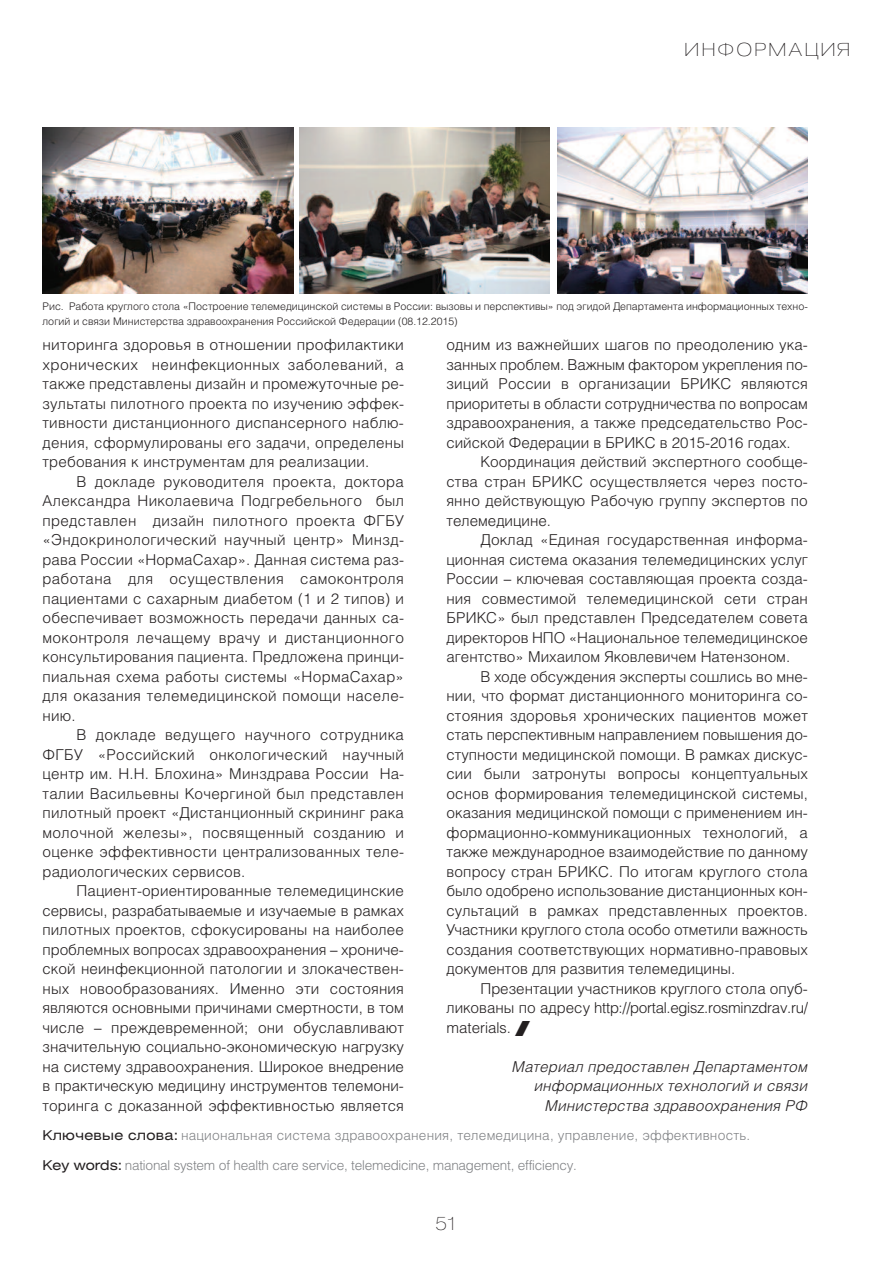
<style>
.page{position:relative;width:893px;height:1263px;background:#fff}
.page>*{position:absolute;margin:0;border:0;box-sizing:border-box;transform-origin:0 0}
.t1{font:100 18px "Helios Ext";letter-spacing:.1em;color:#231f20}
.t2{font:300 15px/19.5px "Helios";letter-spacing:.01em;color:#231f20;text-align:justify}
.t3{font:italic 300 15px/19.5px "Helios";letter-spacing:.015em;color:#231f20;text-align:right}
.t4{font:300 13.5px "Helios";letter-spacing:.015em;color:#808285}
.t5{font:300 13.5px "Helios";letter-spacing:-.015em;color:#808285}
.t6{font:300 10.5px/15px "Helios";color:#231f20}
.s1{font-family:"Helios Ext";font-weight:400;color:#231f20}
</style>
<div class="page">
<img style="left:43px;top:128px;width:250px;height:165px">
<img style="left:299px;top:128px;width:251px;height:165px">
<img style="left:557px;top:128px;width:251px;height:165px">
<p class="t1" style="left:684px;top:43px;width:168px">ИНФОРМАЦИЯ</p>
<p class="t6" style="left:43px;top:300px;width:767px">Рис. Работа круглого стола «Построение телемедицинской системы в России: вызовы и перспективы» под эгидой Департамента информационных техно&shy;логий и связи Министерства здравоохранения Российской Федерации (08.12.2015)</p>
<p class="t2" style="left:43px;top:336px;width:363px">ниторинга здоровья в отношении профилактики хронических неинфекционных заболеваний, а также представлены дизайн и промежуточные ре&shy;зультаты пилотного проекта по изучению эффек&shy;тивности дистанционного диспансерного наблю&shy;дения, сформулированы его задачи, определены требования к инструментам для реализации.</p>
<p class="t2" style="left:43px;top:473px;width:363px;text-indent:34px">В докладе руководителя проекта, доктора Александра Николаевича Подгребельного был представлен дизайн пилотного проекта ФГБУ «Эндокринологический научный центр» Минзд&shy;рава России «НормаСахар». Данная система раз&shy;работана для осуществления самоконтроля пациентами с сахарным диабетом (1 и 2 типов) и обеспечивает возможность передачи данных са&shy;моконтроля лечащему врачу и дистанционного консультирования пациента. Предложена принци&shy;пиальная схема работы системы «НормаСахар» для оказания телемедицинской помощи населе&shy;нию.</p>
<p class="t2" style="left:43px;top:726px;width:363px;text-indent:34px">В докладе ведущего научного сотрудника ФГБУ «Российский онкологический научный центр им. Н.Н. Блохина» Минздрава России На&shy;талии Васильевны Кочергиной был представлен пилотный проект «Дистанционный скрининг рака молочной железы», посвященный созданию и оценке эффективности централизованных теле&shy;радиологических сервисов.</p>
<p class="t2" style="left:42px;top:882px;width:363px;text-indent:34px">Пациент-ориентированные телемедицинские сервисы, разрабатываемые и изучаемые в рамках пилотных проектов, сфокусированы на наиболее проблемных вопросах здравоохранения – хрониче&shy;ской неинфекционной патологии и злокачествен&shy;ных новообразованиях. Именно эти состояния являются основными причинами смертности, в том числе – преждевременной; они обуславливают значительную социально-экономическую нагрузку на систему здравоохранения. Широкое внедрение в практическую медицину инструментов телемони&shy;торинга с доказанной эффективностью является</p>
<p class="t2" style="left:446px;top:336px;width:363px">одним из важнейших шагов по преодолению ука&shy;занных проблем. Важным фактором укрепления по&shy;зиций России в организации БРИКС являются приоритеты в области сотрудничества по вопросам здравоохранения, а также председательство Рос&shy;сийской Федерации в БРИКС в 2015-2016 годах.</p>
<p class="t2" style="left:446px;top:453px;width:363px;text-indent:34px">Координация действий экспертного сообще&shy;ства стран БРИКС осуществляется через посто&shy;янно действующую Рабочую группу экспертов по телемедицине.</p>
<p class="t2" style="left:446px;top:531px;width:363px;text-indent:34px">Доклад «Единая государственная информа&shy;ционная система оказания телемедицинских услуг России – ключевая составляющая проекта созда&shy;ния совместимой телемедицинской сети стран БРИКС» был представлен Председателем совета директоров НПО «Национальное телемедицинское агентство» Михаилом Яковлевичем Натензоном.</p>
<p class="t2" style="left:446px;top:668px;width:363px;text-indent:34px">В ходе обсуждения эксперты сошлись во мне&shy;нии, что формат дистанционного мониторинга со&shy;стояния здоровья хронических пациентов может стать перспективным направлением повышения до&shy;ступности медицинской помощи. В рамках дискус&shy;сии были затронуты вопросы концептуальных основ формирования телемедицинской системы, оказания медицинской помощи с применением ин&shy;формационно-коммуникационных технологий, а также международное взаимодействие по данному вопросу стран БРИКС. По итогам круглого стола было одобрено использование дистанционных кон&shy;сультаций в рамках представленных проектов.<br>Участники круглого стола особо отметили важность создания соответствующих нормативно-правовых документов для развития телемедицины.</p>
<p class="t2" style="left:446px;top:980px;width:363px;text-indent:34px">Презентации участников круглого стола опуб&shy;ликованы по адресу http://portal.egisz.rosminzdrav.ru/ materials.</p>
<p class="t3" style="left:512px;top:1058px;width:297px">Материал предоставлен Департаментом информационных технологий и связи<br>Министерства здравоохранения РФ</p>
<p class="t4" style="left:43px;top:1130px;width:709px"><span class="s1">Ключевые слова:</span> национальная система здравоохранения, телемедицина, управление, эффективность.</p>
<p class="t5" style="left:43px;top:1160px;width:536px"><span class="s1">Key words:</span> national system of health care service, telemedicine, management, efficiency.</p>
<p class="t1" style="left:435px;top:1216px;width:21px">51</p>
</div>
